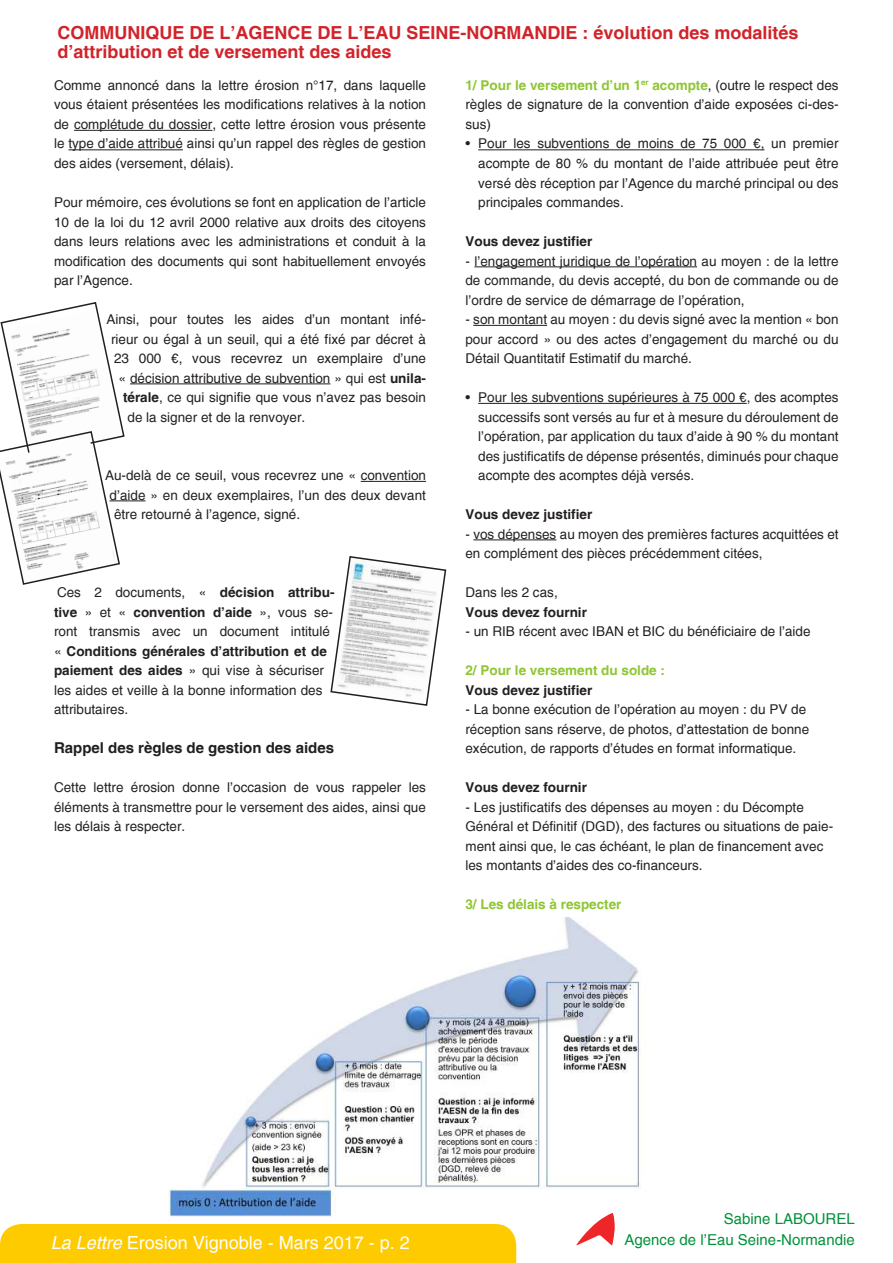
<style>
.page{position:relative;width:893px;height:1263px;background:#fff}
.page>*{position:absolute;margin:0;border:0;box-sizing:border-box;transform-origin:0 0}
.t1{font:700 18px/19.5px "Helvetica";color:#d1232a}
.t2{font:18px "Helvetica";color:#fff}
.t3{font:15px/21px "Helvetica";color:#009139;text-align:right}
.t4{font:700 15px "Helvetica";color:#231f20}
.t5{font:13.5px/19.5px "Helvetica";color:#231f20;text-align:justify}
.t6{font:700 13.5px "Helvetica";color:#231f20}
.t7{font:700 13.5px "Helvetica";color:#8ec632}
.s1{font-weight:700}
.s2{font-weight:700;color:#8ec632}
.s3{font-style:italic}
</style>
<div class="page">
<img style="left:168px;top:918px;width:473px;height:299px">
<div style="left:0;top:1224px;width:516px;height:39px;background:#fecb00"></div>
<svg style="left:330px;top:556px;width:117px;height:150px"></svg>
<svg style="left:0;top:302px;width:126px;height:283px"></svg>
<hr style="left:74px;top:130px;width:138px;height:1px;background:#231f20">
<hr style="left:68px;top:149px;width:115px;height:1px;background:#231f20">
<hr style="left:130px;top:383px;width:200px;height:1px;background:#231f20">
<hr style="left:361px;top:481px;width:65px;height:1px;background:#231f20">
<hr style="left:110px;top:500px;width:36px;height:1px;background:#231f20">
<hr style="left:478px;top:149px;width:286px;height:1px;background:#231f20">
<hr style="left:474px;top:266px;width:223px;height:1px;background:#231f20">
<hr style="left:473px;top:325px;width:74px;height:1px;background:#231f20">
<hr style="left:478px;top:403px;width:269px;height:1px;background:#231f20">
<hr style="left:473px;top:539px;width:83px;height:1px;background:#231f20">
<svg style="left:576px;top:1213px;width:39px;height:32px"></svg>
<h1 class="t1" style="left:57px;top:23px;width:743px">COMMUNIQUE DE L’AGENCE DE L’EAU SEINE-NORMANDIE : évolution des modalités d’attribution et de versement des aides</h1>
<p class="t5" style="left:54px;top:76px;width:373px">Comme annoncé dans la lettre érosion n°17, dans laquelle vous étaient présentées les modifications relatives à la notion de complétude du dossier, cette lettre érosion vous présente le type d’aide attribué ainsi qu’un rappel des règles de gestion des aides (versement, délais).</p>
<p class="t5" style="left:54px;top:193px;width:374px">Pour mémoire, ces évolutions se font en application de l’article 10 de la loi du 12 avril 2000 relative aux droits des citoyens dans leurs relations avec les administrations et conduit à la modification des documents qui sont habituellement envoyés par l’Agence.</p>
<p class="t5" style="left:106px;top:310px;width:321px">Ainsi, pour toutes les aides d’un montant infé-</p>
<p class="t5" style="left:111px;top:329px;width:317px">rieur ou égal à un seuil, qui a été fixé par décret à</p>
<p class="t5" style="left:114px;top:349px;width:313px">23 000 €, vous recevrez un exemplaire d’une</p>
<p class="t5" style="left:118px;top:368px;width:309px">« décision attributive de subvention » qui est <span class="s1">unila-</span></p>
<p class="t5" style="left:123px;top:388px;width:304px"><span class="s1">térale</span>, ce qui signifie que vous n’avez pas besoin</p>
<p class="t5" style="left:128px;top:407px;width:179px">de la signer et de la renvoyer.</p>
<p class="t5" style="left:465px;top:76px;width:375px"><span class="s2">1/ Pour le versement d’un 1</span><sup>er</sup> <span class="s2">acompte</span>, (outre le respect des règles de signature de la convention d’aide exposées ci-des&shy;sus)</p>
<p class="t5" style="left:478px;top:134px;width:362px;text-indent:-13px">• Pour les subventions de moins de 75 000 €, un premier acompte de 80 % du montant de l’aide attribuée peut être versé dès réception par l’Agence du marché principal ou des principales commandes.</p>
<p class="t6" style="left:465px;top:233px;width:128px">Vous devez justifier</p>
<p class="t5" style="left:465px;top:251px;width:375px">- l’engagement juridique de l’opération au moyen : de la lettre de commande, du devis accepté, du bon de commande ou de l’ordre de service de démarrage de l’opération,</p>
<p class="t5" style="left:465px;top:310px;width:375px">- son montant au moyen : du devis signé avec la mention « bon pour accord » ou des actes d’engagement du marché ou du Détail Quantitatif Estimatif du marché.</p>
<p class="t5" style="left:478px;top:388px;width:362px;text-indent:-13px">• Pour les subventions supérieures à 75 000 €, des acomptes successifs sont versés au fur et à mesure du déroulement de l’opération, par application du taux d’aide à 90 % du montant des justificatifs de dépense présentés, diminués pour chaque acompte des acomptes déjà versés.</p>
<p class="t6" style="left:465px;top:506px;width:128px">Vous devez justifier</p>
<p class="t5" style="left:465px;top:524px;width:375px">- vos dépenses au moyen des premières factures acquittées et en complément des pièces précédemment citées,</p>
<p class="t5" style="left:465px;top:583px;width:94px">Dans les 2 cas,</p>
<p class="t6" style="left:465px;top:603px;width:123px">Vous devez fournir</p>
<p class="t5" style="left:465px;top:622px;width:347px">- un RIB récent avec IBAN et BIC du bénéficiaire de l’aide</p>
<p class="t7" style="left:465px;top:662px;width:201px">2/ Pour le versement du solde :</p>
<p class="t6" style="left:465px;top:681px;width:128px">Vous devez justifier</p>
<p class="t5" style="left:465px;top:700px;width:345px;text-align:left">- La bonne exécution de l’opération au moyen : du PV de réception sans réserve, de photos, d’attestation de bonne exécution, de rapports d’études en format informatique.</p>
<p class="t6" style="left:465px;top:779px;width:123px">Vous devez fournir</p>
<p class="t5" style="left:465px;top:797px;width:369px;text-align:left">- Les justificatifs des dépenses au moyen : du Décompte Général et Définitif (DGD), des factures ou situations de paie&shy;ment ainsi que, le cas échéant, le plan de financement avec les montants d’aides des co-financeurs.</p>
<p class="t7" style="left:465px;top:896px;width:158px">3/ Les délais à respecter</p>
<p class="t5" style="left:105px;top:466px;width:322px">Au-delà de ce seuil, vous recevrez une « convention</p>
<p class="t5" style="left:110px;top:485px;width:318px">d’aide » en deux exemplaires, l’un des deux devant</p>
<p class="t5" style="left:114px;top:505px;width:188px">être retourné à l’agence, signé.</p>
<p class="t5" style="left:54px;top:583px;width:282px;text-align:left">Ces 2 documents, « <span class="s1">décision attribu&shy;tive</span> » et « <span class="s1">convention d’aide</span> », vous se&shy;ront transmis avec un document intitulé « <span class="s1">Conditions générales d’attribution et de paiement des aides</span> » qui vise à sécuriser les aides et veille à la bonne information des attributaires.</p>
<p class="t4" style="left:54px;top:738px;width:282px">Rappel des règles de gestion des aides</p>
<p class="t5" style="left:54px;top:778px;width:373px">Cette lettre érosion donne l’occasion de vous rappeler les éléments à transmettre pour le versement des aides, ainsi que les délais à respecter.</p>
<h1 class="t2" style="left:51px;top:1232px;width:361px"><span class="s3">La Lettre</span> Erosion Vignoble - Mars 2017 - p. 2</h1>
<p class="t3" style="left:625px;top:1208px;width:232px">Sabine LABOUREL<br>Agence de l’Eau Seine-Normandie</p>
</div>
